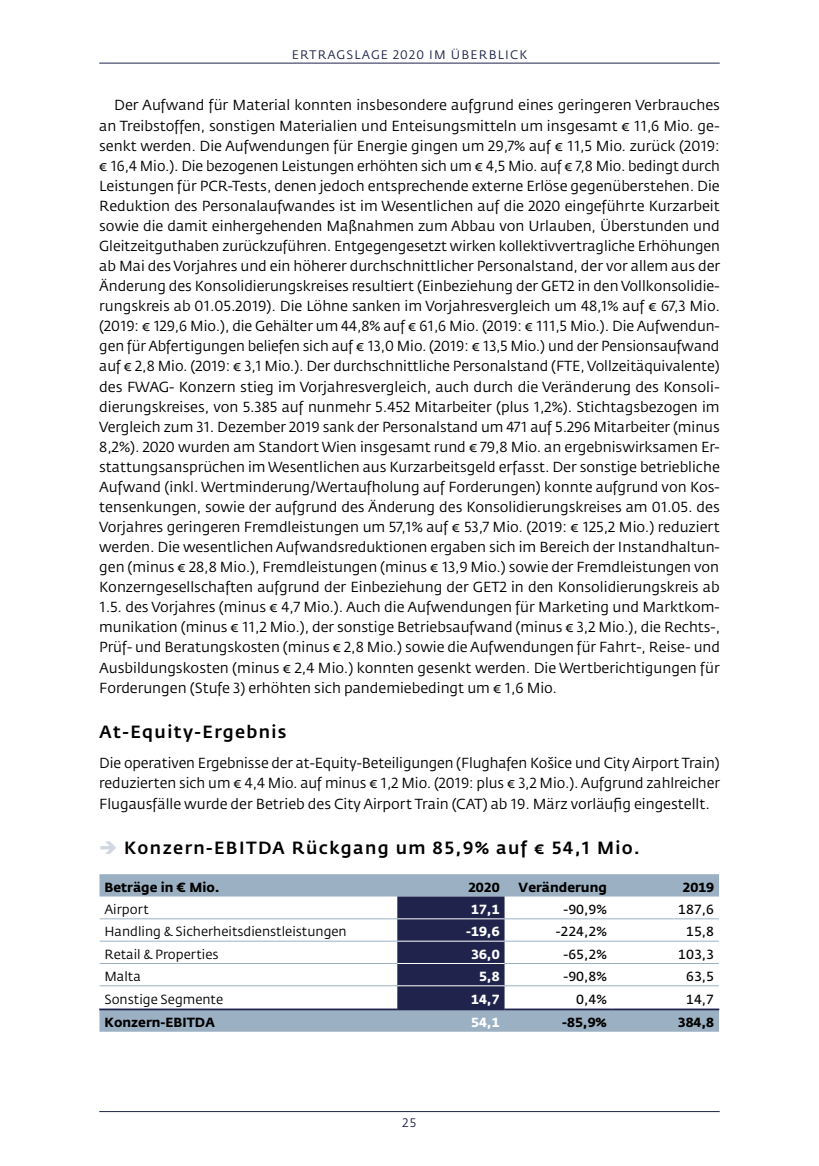
<style>
.page{position:relative;width:819px;height:1166px;background:#fff}
.page>*{position:absolute;margin:0;border:0;box-sizing:border-box;transform-origin:0 0}
.t1{font:500 17.5px "Fedra Sans VA";letter-spacing:.08em;color:#000}
.t2{font:14.35px/20.1px "Fedra Sans VA";color:#000;text-align:justify}
.t3{font:13.12px "Fedra Sans VA";color:#000}
.t4{font:13.12px "Fedra Sans CEVA Bold TF";color:#000}
.t5{font:13.12px "Fedra Sans CEVA Normal TF";color:#000}
.t6{font:13.12px "Fedra Sans CEVA Bold TF";color:#fff}
.t7{font:12.25px "Fedra Sans VA";letter-spacing:.1em;color:#20244c}
</style>
<div class="page">
<hr style="left:99px;top:63px;width:620px;height:1px;background:#20244c">
<hr style="left:99px;top:1111px;width:620px;height:1px;background:#20244c">
<svg style="left:99px;top:874px;width:620px;height:158px"></svg>
<div style="left:397px;top:896px;width:107px;height:112px;background:#20244c"></div>
<hr style="left:397px;top:918px;width:107px;height:1px;background:#fff">
<hr style="left:100px;top:918px;width:297px;height:1px;background:#9bb1c3">
<hr style="left:397px;top:941px;width:107px;height:1px;background:#fff">
<hr style="left:504px;top:918px;width:107px;height:1px;background:#9bb1c3">
<hr style="left:611px;top:918px;width:107px;height:1px;background:#9bb1c3">
<hr style="left:100px;top:941px;width:297px;height:1px;background:#9bb1c3">
<hr style="left:397px;top:963px;width:107px;height:1px;background:#fff">
<hr style="left:504px;top:941px;width:107px;height:1px;background:#9bb1c3">
<hr style="left:611px;top:941px;width:107px;height:1px;background:#9bb1c3">
<hr style="left:100px;top:963px;width:297px;height:1px;background:#9bb1c3">
<hr style="left:397px;top:985px;width:107px;height:1px;background:#fff">
<hr style="left:504px;top:963px;width:107px;height:1px;background:#9bb1c3">
<hr style="left:611px;top:963px;width:107px;height:1px;background:#9bb1c3">
<hr style="left:100px;top:985px;width:297px;height:1px;background:#9bb1c3">
<hr style="left:504px;top:985px;width:107px;height:1px;background:#9bb1c3">
<hr style="left:611px;top:985px;width:107px;height:1px;background:#9bb1c3">
<hr style="left:99px;top:1008px;width:298px;height:2px;background:#20244c">
<hr style="left:397px;top:1008px;width:107px;height:2px;background:#20244c">
<hr style="left:504px;top:1008px;width:107px;height:2px;background:#20244c">
<hr style="left:611px;top:1008px;width:108px;height:2px;background:#20244c">
<p class="t7" style="left:292px;top:47px;width:237px">ERTRAGSLAGE 2020 IM ÜBERBLICK</p>
<p class="t2" style="left:99px;top:95px;width:622px;text-indent:15px">Der Aufwand für Material konnten insbesondere aufgrund eines geringeren Verbrauches an Treibstoffen, sonstigen Materialien und Enteisungsmitteln um insgesamt € 11,6 Mio. ge&shy;senkt werden. Die Aufwendungen für Energie gingen um 29,7% auf € 11,5 Mio. zurück (2019: € 16,4 Mio.). Die bezogenen Leistungen erhöhten sich um € 4,5 Mio. auf € 7,8 Mio. bedingt durch Leistungen für PCR-Tests, denen jedoch entsprechende externe Erlöse gegenüberstehen. Die Reduktion des Personalaufwandes ist im Wesentlichen auf die 2020 eingeführte Kurzarbeit sowie die damit einhergehenden Maßnahmen zum Abbau von Urlauben, Überstunden und Gleitzeitguthaben zurückzuführen. Entgegengesetzt wirken kollektivvertragliche Erhöhungen ab Mai des Vorjahres und ein höherer durchschnittlicher Personalstand, der vor allem aus der Änderung des Konsolidierungskreises resultiert (Einbeziehung der GET2 in den Vollkonsolidie&shy;rungskreis ab 01.05.2019). Die Löhne sanken im Vorjahresvergleich um 48,1% auf € 67,3 Mio. (2019: € 129,6 Mio.), die Gehälter um 44,8% auf € 61,6 Mio. (2019: € 111,5 Mio.). Die Aufwendun&shy;gen für Abfertigungen beliefen sich auf € 13,0 Mio. (2019: € 13,5 Mio.) und der Pensionsaufwand auf € 2,8 Mio. (2019: € 3,1 Mio.). Der durchschnittliche Personalstand (FTE, Vollzeitäquivalente) des FWAG- Konzern stieg im Vorjahresvergleich, auch durch die Veränderung des Konsoli&shy;dierungskreises, von 5.385 auf nunmehr 5.452 Mitarbeiter (plus 1,2%). Stichtagsbezogen im Vergleich zum 31. Dezember 2019 sank der Personalstand um 471 auf 5.296 Mitarbeiter (minus 8,2%). 2020 wurden am Standort Wien insgesamt rund € 79,8 Mio. an ergebniswirksamen Er&shy;stattungsansprüchen im Wesentlichen aus Kurzarbeitsgeld erfasst. Der sonstige betriebliche Aufwand (inkl. Wertminderung/Wertaufholung auf Forderungen) konnte aufgrund von Kos&shy;tensenkungen, sowie der aufgrund des Änderung des Konsolidierungskreises am 01.05. des Vorjahres geringeren Fremdleistungen um 57,1% auf € 53,7 Mio. (2019: € 125,2 Mio.) reduziert werden. Die wesentlichen Aufwandsreduktionen ergaben sich im Bereich der Instandhaltun&shy;gen (minus € 28,8 Mio.), Fremdleistungen (minus € 13,9 Mio.) sowie der Fremdleistungen von Konzerngesellschaften aufgrund der Einbeziehung der GET2 in den Konsolidierungskreis ab 1.5. des Vorjahres (minus € 4,7 Mio.). Auch die Aufwendungen für Marketing und Marktkom&shy;munikation (minus € 11,2 Mio.), der sonstige Betriebsaufwand (minus € 3,2 Mio.), die Rechts-, Prüf- und Beratungskosten (minus € 2,8 Mio.) sowie die Aufwendungen für Fahrt-, Reise- und Ausbildungskosten (minus € 2,4 Mio.) konnten gesenkt werden. Die Wertberichtigungen für Forderungen (Stufe 3) erhöhten sich pandemiebedingt um € 1,6 Mio.</p>
<p class="t1" style="left:99px;top:721px;width:189px">At-Equity-Ergebnis</p>
<p class="t2" style="left:99px;top:753px;width:622px">Die operativen Ergebnisse der at-Equity-Beteiligungen (Flughafen Košice und City Airport Train) reduzierten sich um € 4,4 Mio. auf minus € 1,2 Mio. (2019: plus € 3,2 Mio.). Aufgrund zahlreicher Flugausfälle wurde der Betrieb des City Airport Train (CAT) ab 19. März vorläufig eingestellt.</p>
<p class="t1" style="left:124px;top:837px;width:517px">Konzern-EBITDA Rückgang um 85,9% auf € 54,1 Mio.</p>
<p class="t4" style="left:104px;top:878px;width:117px">Beträge in € Mio.</p>
<p class="t4" style="left:468px;top:878px;width:33px">2020</p>
<p class="t4" style="left:518px;top:878px;width:90px">Veränderung</p>
<p class="t4" style="left:682px;top:878px;width:33px">2019</p>
<p class="t3" style="left:104px;top:901px;width:46px">Airport</p>
<p class="t6" style="left:471px;top:901px;width:30px">17,1</p>
<p class="t5" style="left:563px;top:901px;width:45px">-90,9%</p>
<p class="t5" style="left:678px;top:901px;width:37px">187,6</p>
<p class="t3" style="left:104px;top:923px;width:244px">Handling &amp; Sicherheitsdienstleistungen</p>
<p class="t6" style="left:466px;top:923px;width:35px">-19,6</p>
<p class="t5" style="left:555px;top:923px;width:53px">-224,2%</p>
<p class="t5" style="left:686px;top:923px;width:29px">15,8</p>
<p class="t3" style="left:104px;top:946px;width:116px">Retail &amp; Properties</p>
<p class="t6" style="left:471px;top:945px;width:30px">36,0</p>
<p class="t5" style="left:563px;top:946px;width:45px">-65,2%</p>
<p class="t5" style="left:678px;top:946px;width:37px">103,3</p>
<p class="t3" style="left:104px;top:968px;width:38px">Malta</p>
<p class="t6" style="left:479px;top:968px;width:22px">5,8</p>
<p class="t5" style="left:563px;top:968px;width:45px">-90,8%</p>
<p class="t5" style="left:686px;top:968px;width:29px">63,5</p>
<p class="t3" style="left:104px;top:991px;width:120px">Sonstige Segmente</p>
<p class="t6" style="left:471px;top:991px;width:30px">14,7</p>
<p class="t5" style="left:576px;top:991px;width:32px">0,4%</p>
<p class="t5" style="left:686px;top:991px;width:29px">14,7</p>
<p class="t4" style="left:104px;top:1013px;width:112px">Konzern-EBITDA</p>
<p class="t6" style="left:471px;top:1013px;width:30px">54,1</p>
<p class="t4" style="left:562px;top:1013px;width:46px">-85,9%</p>
<p class="t4" style="left:677px;top:1013px;width:38px">384,8</p>
<p class="t7" style="left:402px;top:1114px;width:15px">25</p>
</div>
